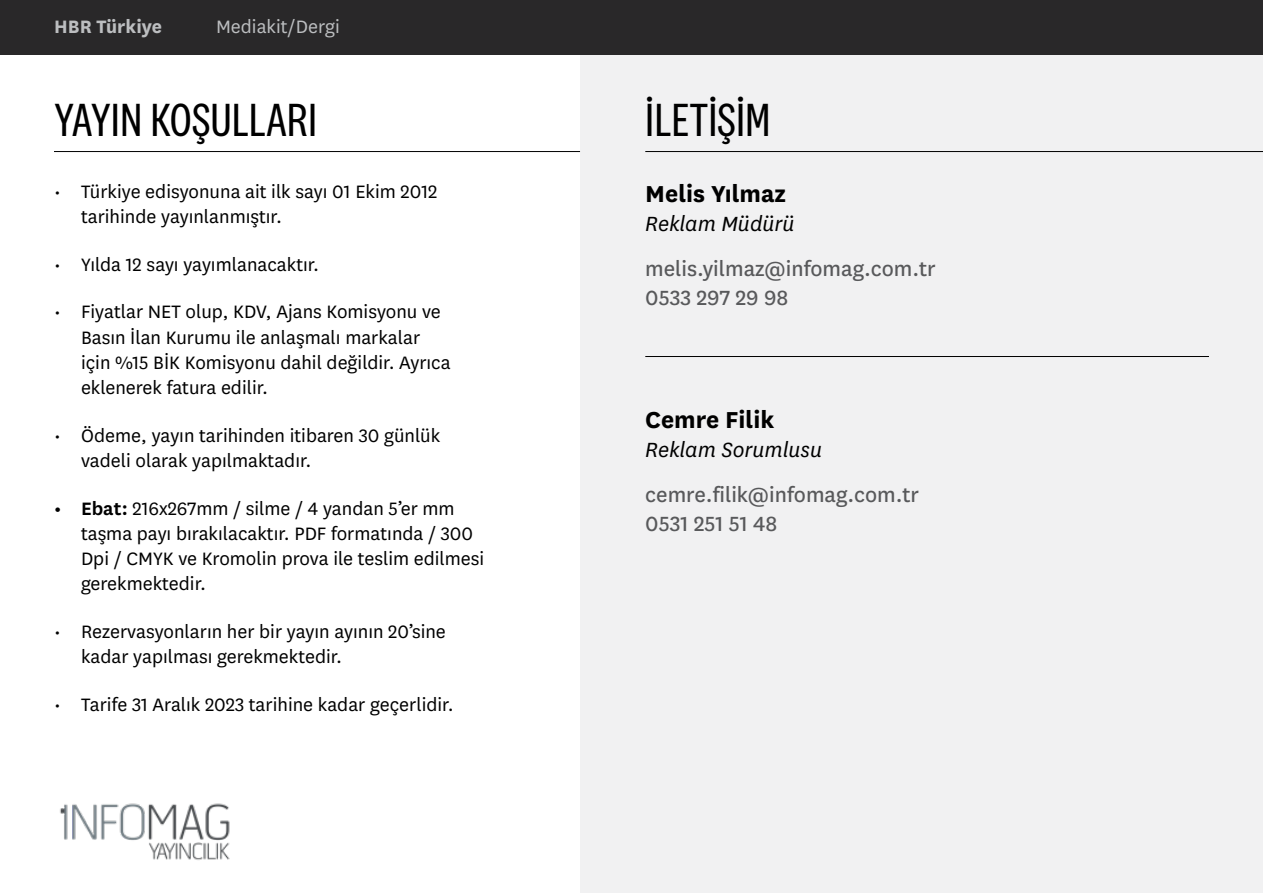
<style>
.page{position:relative;width:1263px;height:893px;background:#fff}
.page>*{position:absolute;margin:0;border:0;box-sizing:border-box;transform-origin:0 0}
.t1{font:48.15px "National 2 Condensed";color:#000}
.t2{font:700 27px "National HBR";color:#000}
.t3{font:24px/28.8px "National HBR";color:#58595b}
.t4{font:italic 24px "National HBR";color:#000}
.t5{font:21px/25.2px "National HBR";color:#000}
.t6{font:21px "National HBR";color:#bcbec0}
.t7{font:700 21px "National HBR";color:#bcbec0}
.s1{font-weight:600}
</style>
<div class="page">
<div style="left:580px;top:1px;width:682px;height:892px;background:#f1f1f2"></div>
<hr style="left:645px;top:151px;width:618px;height:1px;background:#000">
<hr style="left:645px;top:356px;width:564px;height:1px;background:#000">
<div style="left:0;top:0;width:1263px;height:54px;background:#292829"></div>
<hr style="left:54px;top:151px;width:526px;height:1px;background:#000">
<img style="left:60px;top:803px;width:170px;height:57px">
<p class="t7" style="left:54px;top:12px;width:110px">HBR Türkiye</p>
<p class="t6" style="left:216px;top:13px;width:125px">Mediakit/Dergi</p>
<h1 class="t1" style="left:54px;top:95px;width:265px">YAYIN KOŞULLARI</h1>
<p class="t5" style="left:81px;top:178px;width:358px;text-indent:-27px">• Türkiye edisyonuna ait ilk sayı 01 Ekim 2012 tarihinde yayınlanmıştır.</p>
<p class="t5" style="left:54px;top:251px;width:267px">• Yılda 12 sayı yayımlanacaktır.</p>
<p class="t5" style="left:81px;top:298px;width:371px;text-indent:-27px">• Fiyatlar NET olup, KDV, Ajans Komisyonu ve Basın İlan Kurumu ile anlaşmalı markalar için %15 BİK Komisyonu dahil değildir. Ayrıca eklenerek fatura edilir.</p>
<p class="t5" style="left:81px;top:422px;width:361px;text-indent:-27px">• Ödeme, yayın tarihinden itibaren 30 günlük vadeli olarak yapılmaktadır.</p>
<p class="t5" style="left:81px;top:495px;width:405px;text-indent:-27px"><span class="s1">• Ebat:</span> 216x267mm / silme / 4 yandan 5’er mm taşma payı bırakılacaktır. PDF formatında / 300<br>Dpi / CMYK ve Kromolin prova ile teslim edilmesi gerekmektedir.</p>
<p class="t5" style="left:81px;top:618px;width:366px;text-indent:-27px">• Rezervasyonların her bir yayın ayının 20’sine kadar yapılması gerekmektedir.</p>
<p class="t5" style="left:54px;top:691px;width:401px">• Tarife 31 Aralık 2023 tarihine kadar geçerlidir.</p>
<h1 class="t1" style="left:645px;top:95px;width:127px">İLETİŞİM</h1>
<p class="t2" style="left:645px;top:175px;width:142px">Melis Yılmaz</p>
<p class="t4" style="left:645px;top:209px;width:151px">Reklam Müdürü</p>
<p class="t3" style="left:645px;top:253px;width:292px">melis.yilmaz@infomag.com.tr<br>0533 297 29 98</p>
<p class="t2" style="left:645px;top:401px;width:131px">Cemre Filik</p>
<p class="t4" style="left:645px;top:435px;width:178px">Reklam Sorumlusu</p>
<p class="t3" style="left:645px;top:479px;width:275px">cemre.filik@infomag.com.tr<br>0531 251 51 48</p>
</div>
